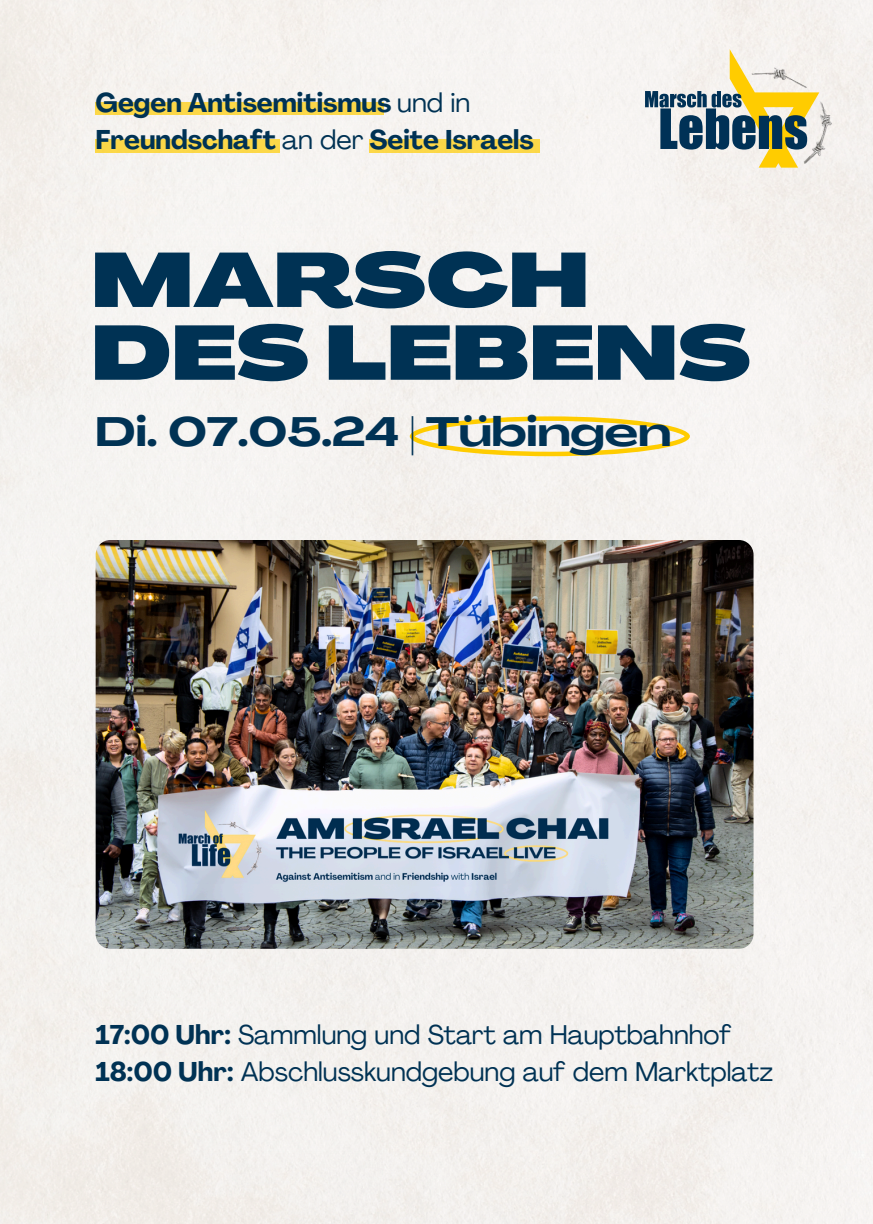
<style>
.page{position:relative;width:873px;height:1224px;background:#f5f2ef}
.page>*{position:absolute;margin:0;border:0;box-sizing:border-box;transform-origin:0 0}
.t1{font:900 75.6px/72.8px "Agrandir Grand";color:#003254}
.t2{font:700 40.6px "Agrandir Grand";color:#003254}
.t3{font:26.8px "Agrandir";color:#003254}
.t4{font:700 26.8px "Agrandir";color:#003254}
.s1{font-weight:400}
.s2{font-weight:700}
</style>
<div class="page">
<svg style="left:410px;top:416px;width:280px;height:40px"></svg>
<img style="left:96px;top:540px;width:658px;height:409px;border-radius:15px">
<div style="left:96px;top:103px;width:288px;height:12px;background:#fcd748"></div>
<div style="left:369px;top:139px;width:171px;height:13px;background:#fcd748"></div>
<div style="left:96px;top:139px;width:184px;height:13px;background:#fbd748"></div>
<svg style="left:645px;top:165px;width:174px;height:3px"></svg>
<img style="left:645px;top:49px;width:186px;height:116px">
<p class="t4" style="left:96px;top:92px;width:376px">Gegen Antisemitismus <span class="s1">und in</span></p>
<h1 class="t4" style="left:96px;top:129px;width:440px">Freundschaft <span class="s1">an der</span> Seite Israels</h1>
<p class="t1" style="left:91px;top:252px;width:661px">MARSCH<br>DES LEBENS</p>
<p class="t2" style="left:96px;top:416px;width:577px">Di. 07.05.24 <span class="s1">|</span> Tübingen</p>
<h2 class="t3" style="left:96px;top:1024px;width:637px"><span class="s2">17:00 Uhr:</span> Sammlung und Start am Hauptbahnhof</h2>
<p class="t3" style="left:96px;top:1061px;width:679px"><span class="s2">18:00 Uhr:</span> Abschlusskundgebung auf dem Marktplatz</p>
</div>
